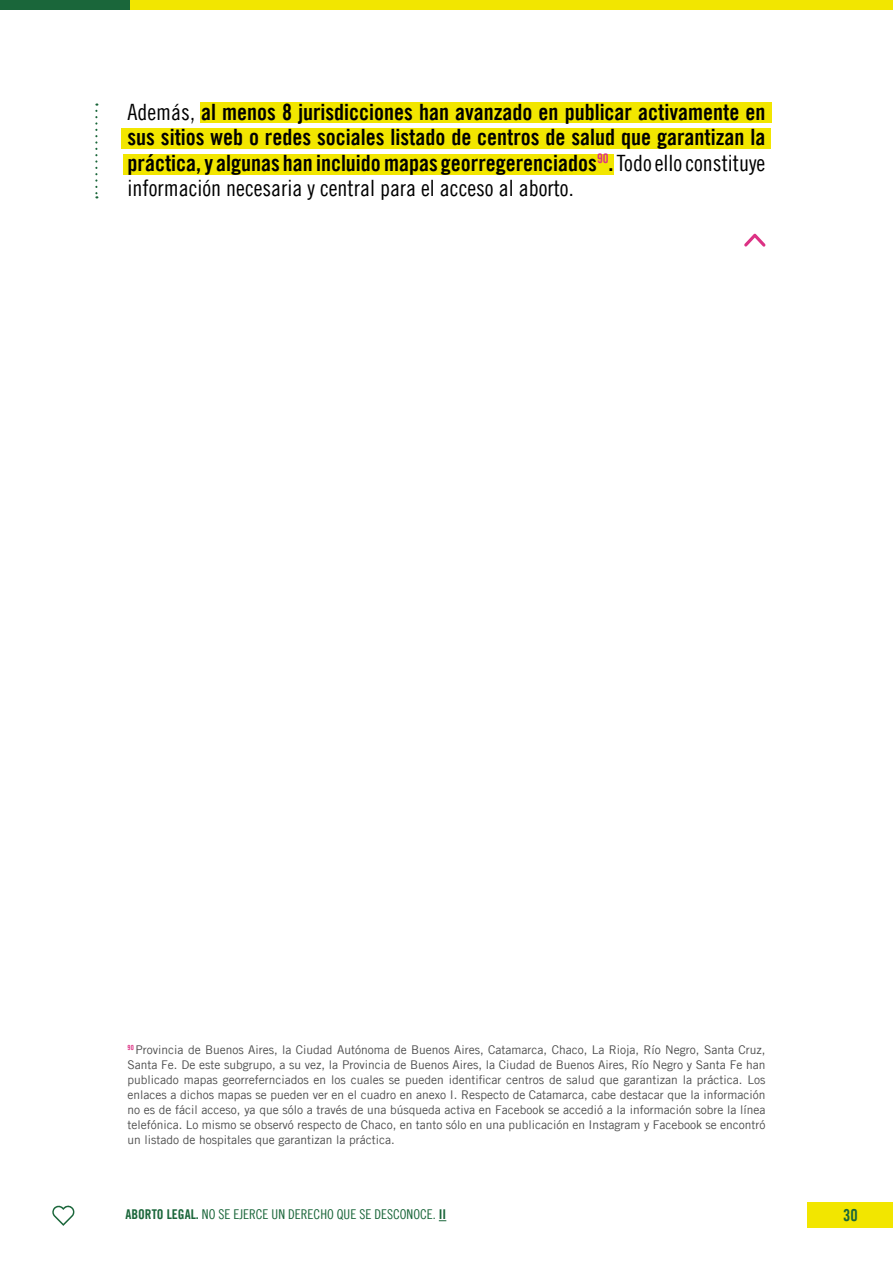
<style>
.page{position:relative;width:893px;height:1263px;background:#fff}
.page>*{position:absolute;margin:0;border:0;box-sizing:border-box;transform-origin:0 0}
.t1{font:22.5px/25.5px "Amnesty Trade Gothic Bd Cn 20";color:#000;text-align:justify}
.t2{font:22.5px "Amnesty Trade Gothic Cn 18";color:#000}
.t3{font:16.5px "Amnesty Trade Gothic Bd Cn 20";color:#1a663a}
.t4{font:13.5px "Amnesty Trade Gothic Cn 18";color:#1a663a}
.t5{font:12px/15px "Amnesty Trade Gothic";color:#4c4c4c;text-align:justify}
.s1{font-family:"Amnesty Trade Gothic Cn 18"}
.s2{font-family:"Amnesty Trade Gothic Bd Cn 20"}
</style>
<div class="page">
<div style="left:808px;top:1202px;width:85px;height:26px;background:#f2e600"></div>
<svg style="left:52px;top:1205px;width:23px;height:21px"></svg>
<div style="left:0;top:0;width:893px;height:10px;background:#f2e600"></div>
<div style="left:0;top:0;width:130px;height:10px;background:#1a663a"></div>
<div style="left:122px;top:128px;width:649px;height:20px;background:#f2e600"></div>
<div style="left:123px;top:155px;width:491px;height:20px;background:#f2e600"></div>
<div style="left:200px;top:102px;width:571px;height:21px;background:#f2e600"></div>
<svg style="left:95px;top:104px;width:2px;height:94px"></svg>
<svg style="left:744px;top:233px;width:22px;height:14px"></svg>
<h1 class="t1" style="left:128px;top:99px;width:639px"><span class="s1">Además,</span> al menos 8 jurisdicciones han avanzado en publicar activamente en sus sitios web o redes sociales listado de centros de salud que garantizan la práctica, y algunas han incluido mapas georregerenciados<sup>90</sup>. <span class="s1">Todo ello constituye</span></h1>
<h1 class="t2" style="left:128px;top:175px;width:448px">información necesaria y central para el acceso al aborto.</h1>
<p class="t5" style="left:128px;top:1042px;width:639px"><sup>90</sup> Provincia de Buenos Aires, la Ciudad Autónoma de Buenos Aires, Catamarca, Chaco, La Rioja, Río Negro, Santa Cruz, Santa Fe. De este subgrupo, a su vez, la Provincia de Buenos Aires, la Ciudad de Buenos Aires, Río Negro y Santa Fe han publicado mapas georrefernciados en los cuales se pueden identificar centros de salud que garantizan la práctica. Los enlaces a dichos mapas se pueden ver en el cuadro en anexo I. Respecto de Catamarca, cabe destacar que la información no es de fácil acceso, ya que sólo a través de una búsqueda activa en Facebook se accedió a la información sobre la línea telefónica. Lo mismo se observó respecto de Chaco, en tanto sólo en una publicación en Instagram y Facebook se encontró un listado de hospitales que garantizan la práctica.</p>
<p class="t4" style="left:125px;top:1206px;width:322px"><span class="s2">ABORTO LEGAL.</span> NO SE EJERCE UN DERECHO QUE SE DESCONOCE. <span class="s2">II</span></p>
<h2 class="t3" style="left:843px;top:1205px;width:16px">30</h2>
</div>
